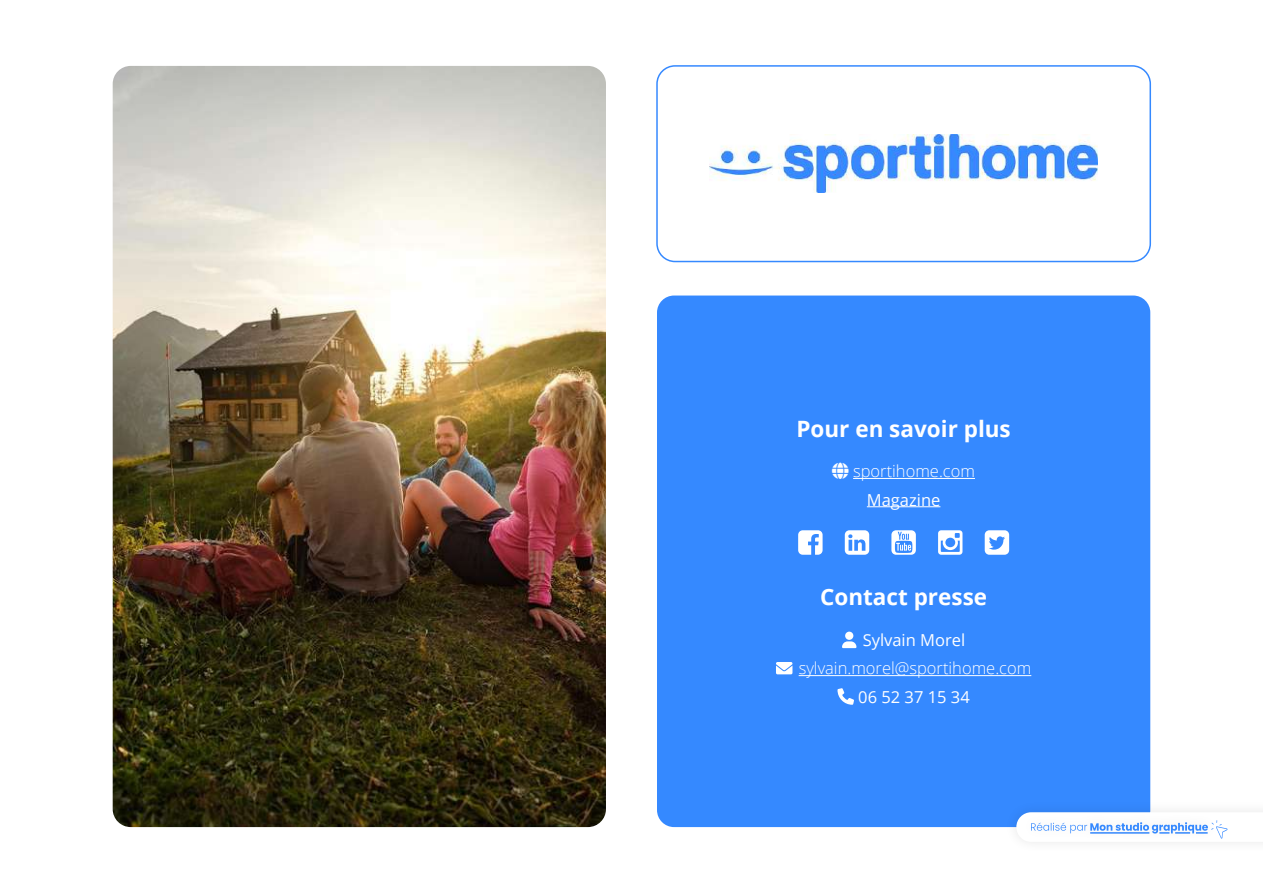
<style>
.page{position:relative;width:1263px;height:893px;background:#fff}
.page>*{position:absolute;margin:0;border:0;box-sizing:border-box;transform-origin:0 0}
.t1{font:700 22.5px "Open Sans";color:#fff}
.t2{font:300 16.5px "Open Sans";color:#fff}
.t3{font:16.5px "Open Sans";color:#fff}
</style>
<div class="page">
<img style="left:113px;top:66px;width:493px;height:761px">
<div style="left:657px;top:296px;width:493px;height:531px;background:#3589ff;border-radius:17px"></div>
<hr style="left:853px;top:478px;width:122px;height:1px;background:#fff">
<hr style="left:867px;top:506px;width:73px;height:1px;background:#fff">
<hr style="left:799px;top:675px;width:232px;height:1px;background:#fff">
<svg style="left:798px;top:530px;width:24px;height:25px"></svg>
<svg style="left:845px;top:530px;width:24px;height:25px"></svg>
<svg style="left:891px;top:530px;width:25px;height:25px"></svg>
<svg style="left:938px;top:530px;width:24px;height:25px"></svg>
<svg style="left:985px;top:530px;width:24px;height:25px"></svg>
<svg style="left:842px;top:632px;width:14px;height:16px"></svg>
<svg style="left:776px;top:662px;width:16px;height:12px"></svg>
<svg style="left:837px;top:688px;width:17px;height:17px"></svg>
<img style="left:709px;top:135px;width:389px;height:58px">
<div style="left:656px;top:65px;width:495px;height:197px;border:2px solid #3589ff;border-radius:18px"></div>
<div style="left:1004px;top:800px;width:259px;height:54px;background:#000;opacity:.1"></div>
<div style="left:1019px;top:811px;width:200px;height:34px;background:#f6f6f6"></div>
<svg style="left:1016px;top:812px;width:247px;height:30px"></svg>
<h1 class="t1" style="left:796px;top:413px;width:216px">Pour en savoir plus</h1>
<p class="t2" style="left:853px;top:460px;width:123px">sportihome.com</p>
<p class="t3" style="left:867px;top:488px;width:75px">Magazine</p>
<h1 class="t1" style="left:820px;top:581px;width:168px">Contact presse</h1>
<p class="t3" style="left:863px;top:629px;width:104px">Sylvain Morel</p>
<p class="t2" style="left:799px;top:657px;width:234px">sylvain.morel@sportihome.com</p>
<p class="t3" style="left:858px;top:685px;width:113px">06 52 37 15 34</p>
</div>
